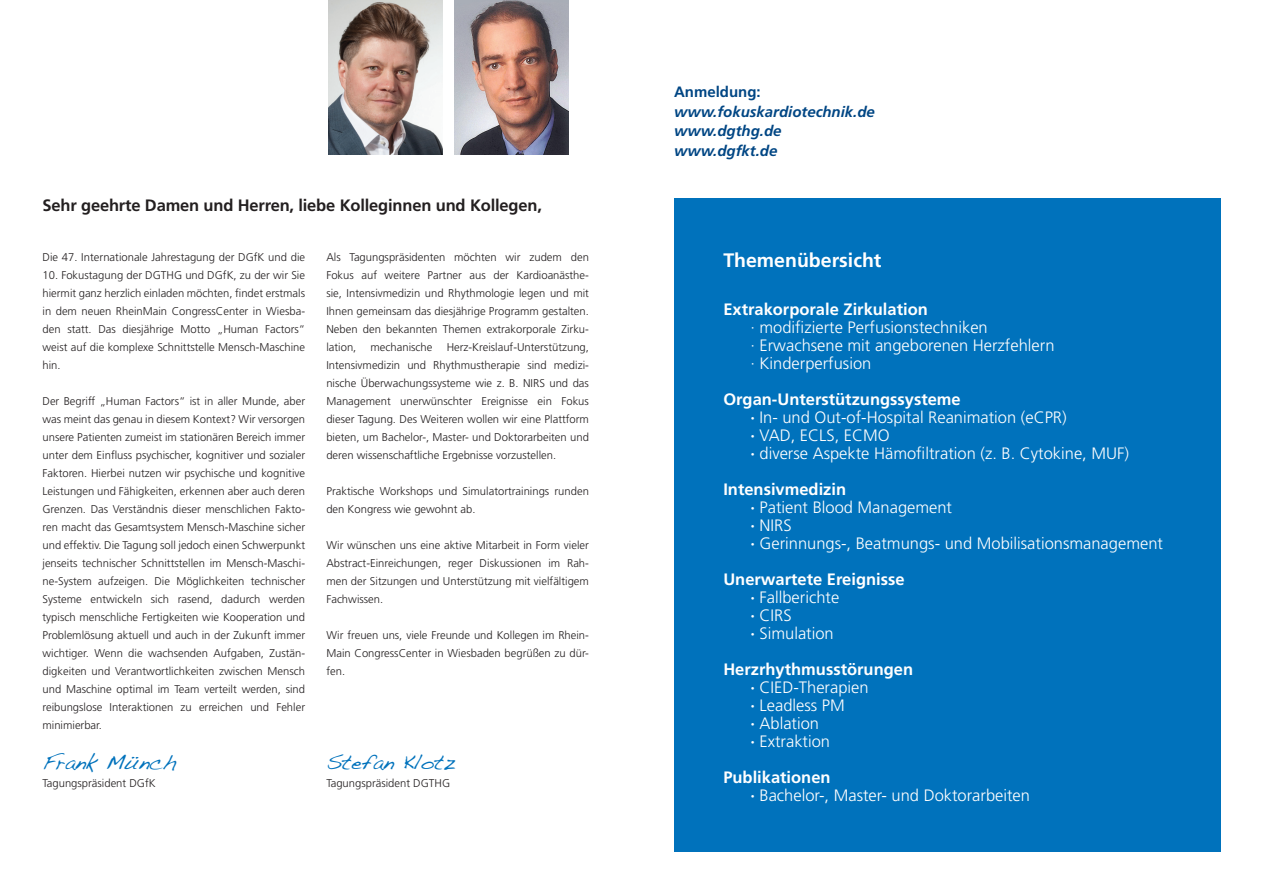
<style>
.page{position:relative;width:1263px;height:893px;background:#fff}
.page>*{position:absolute;margin:0;border:0;box-sizing:border-box;transform-origin:0 0}
.t1{font:21px "Handwriting Dakota";color:#0072bc}
.t2{font:700 19.5px "Frutiger";color:#fff}
.t3{font:300 16.5px "Frutiger";color:#fff}
.t4{font:700 16.5px "Frutiger";color:#fff}
.t5{font:700 16.5px "Frutiger";letter-spacing:-.01em;color:#231f20}
.t6{font:italic 700 15px "Frutiger";color:#004684}
.t7{font:700 15px "Frutiger";color:#004684}
.t8{font:300 11.25px/18px "Frutiger";color:#231f20;text-align:justify}
.s1{font-weight:700}
</style>
<div class="page">
<img style="left:454px;top:0;width:114px;height:154px">
<img style="left:328px;top:0;width:114px;height:154px">
<div style="left:674px;top:198px;width:546px;height:653px;background:#0072bc"></div>
<p class="t5" style="left:43px;top:195px;width:501px">Sehr geehrte Damen und Herren, liebe Kolleginnen und Kollegen,</p>
<p class="t8" style="left:43px;top:248px;width:264px">Die 47. Internationale Jahrestagung der DGfK und die</p>
<p class="t8" style="left:43px;top:266px;width:264px">10. Fokustagung der DGTHG und DGfK, zu der wir Sie hiermit ganz herzlich einladen möchten, findet erstmals in dem neuen RheinMain CongressCenter in Wiesba&shy;den statt. Das diesjährige Motto „Human Factors“ weist auf die komplexe Schnittstelle Mensch-Maschine hin.</p>
<p class="t8" style="left:43px;top:392px;width:264px">Der Begriff „Human Factors“ ist in aller Munde, aber was meint das genau in diesem Kontext? Wir versorgen unsere Patienten zumeist im stationären Bereich immer unter dem Einfluss psychischer, kognitiver und sozialer Faktoren. Hierbei nutzen wir psychische und kognitive Leistungen und Fähigkeiten, erkennen aber auch deren Grenzen. Das Verständnis dieser menschlichen Fakto&shy;ren macht das Gesamtsystem Mensch-Maschine sicher und effektiv. Die Tagung soll jedoch einen Schwerpunkt jenseits technischer Schnittstellen im Mensch-Maschi&shy;ne-System aufzeigen. Die Möglichkeiten technischer Systeme entwickeln sich rasend, dadurch werden typisch menschliche Fertigkeiten wie Kooperation und Problemlösung aktuell und auch in der Zukunft immer wichtiger. Wenn die wachsenden Aufgaben, Zustän&shy;digkeiten und Verantwortlichkeiten zwischen Mensch und Maschine optimal im Team verteilt werden, sind reibungslose Interaktionen zu erreichen und Fehler minimierbar.</p>
<p class="t8" style="left:326px;top:248px;width:264px">Als Tagungspräsidenten möchten wir zudem den Fokus auf weitere Partner aus der Kardioanästhe&shy;sie, Intensivmedizin und Rhythmologie legen und mit Ihnen gemeinsam das diesjährige Programm gestalten.<br>Neben den bekannten Themen extrakorporale Zirku&shy;lation,</p>
<p class="t8" style="left:326px;top:338px;width:264px;text-indent:120px">Herz-Kreislauf-Unterstützung, Intensivmedizin und Rhythmustherapie sind medizi&shy;nische Überwachungssysteme wie z. B. NIRS und das Management unerwünschter Ereignisse ein Fokus dieser Tagung. Des Weiteren wollen wir eine Plattform bieten, um Bachelor-, Master- und Doktorarbeiten und deren wissenschaftliche Ergebnisse vorzustellen.</p>
<p class="t8" style="left:326px;top:482px;width:264px">Praktische Workshops und Simulatortrainings runden den Kongress wie gewohnt ab.</p>
<p class="t8" style="left:326px;top:536px;width:264px">Wir wünschen uns eine aktive Mitarbeit in Form vieler Abstract-Einreichungen, reger Diskussionen im Rah&shy;men der Sitzungen und Unterstützung mit vielfältigem Fachwissen.</p>
<p class="t8" style="left:326px;top:626px;width:264px">Wir freuen uns, viele Freunde und Kollegen im Rhein-Main CongressCenter in Wiesbaden begrüßen zu dür&shy;fen.</p>
<p class="t8" style="left:371px;top:338px;width:63px">mechanische</p>
<p class="t1" style="left:43px;top:749px;width:135px">Frank Münch</p>
<p class="t8" style="left:43px;top:774px;width:115px">Tagungspräsident DGfK</p>
<p class="t1" style="left:326px;top:749px;width:130px">Stefan Klotz</p>
<p class="t8" style="left:326px;top:774px;width:125px">Tagungspräsident DGTHG</p>
<p class="t7" style="left:674px;top:83px;width:88px">Anmeldung:</p>
<p class="t6" style="left:674px;top:103px;width:202px">www.fokuskardiotechnik.de</p>
<p class="t6" style="left:674px;top:122px;width:109px">www.dgthg.de</p>
<p class="t6" style="left:674px;top:142px;width:105px">www.dgfkt.de</p>
<p class="t2" style="left:723px;top:249px;width:160px">Themenübersicht</p>
<p class="t4" style="left:723px;top:300px;width:206px">Extrakorporale Zirkulation</p>
<p class="t3" style="left:750px;top:318px;width:239px">· modifizierte Perfusionstechniken</p>
<p class="t3" style="left:750px;top:336px;width:306px">· Erwachsene mit angeborenen Herzfehlern</p>
<p class="t3" style="left:750px;top:354px;width:123px">· Kinderperfusion</p>
<p class="t4" style="left:723px;top:390px;width:239px">Organ-Unterstützungssysteme</p>
<p class="t3" style="left:750px;top:408px;width:318px"><span class="s1">·</span> In- und Out-of-Hospital Reanimation (eCPR)</p>
<p class="t3" style="left:750px;top:426px;width:141px"><span class="s1">·</span> VAD, ECLS, ECMO</p>
<p class="t3" style="left:750px;top:444px;width:380px"><span class="s1">·</span> diverse Aspekte Hämofiltration (z. B. Cytokine, MUF)</p>
<p class="t4" style="left:723px;top:480px;width:124px">Intensivmedizin</p>
<p class="t3" style="left:750px;top:498px;width:203px"><span class="s1">·</span> Patient Blood Management</p>
<p class="t3" style="left:750px;top:516px;width:43px"><span class="s1">·</span> NIRS</p>
<p class="t3" style="left:750px;top:534px;width:414px"><span class="s1">·</span> Gerinnungs-, Beatmungs- und Mobilisationsmanagement</p>
<p class="t4" style="left:723px;top:570px;width:183px">Unerwartete Ereignisse</p>
<p class="t3" style="left:750px;top:588px;width:90px"><span class="s1">·</span> Fallberichte</p>
<p class="t3" style="left:750px;top:606px;width:43px"><span class="s1">·</span> CIRS</p>
<p class="t3" style="left:750px;top:624px;width:85px"><span class="s1">·</span> Simulation</p>
<p class="t4" style="left:723px;top:660px;width:191px">Herzrhythmusstörungen</p>
<p class="t3" style="left:750px;top:678px;width:120px"><span class="s1">·</span> CIED-Therapien</p>
<p class="t3" style="left:750px;top:696px;width:96px"><span class="s1">·</span> Leadless PM</p>
<p class="t3" style="left:750px;top:714px;width:70px"><span class="s1">·</span> Ablation</p>
<p class="t3" style="left:750px;top:732px;width:81px"><span class="s1">·</span> Extraktion</p>
<p class="t4" style="left:723px;top:768px;width:109px">Publikationen</p>
<p class="t3" style="left:750px;top:786px;width:281px"><span class="s1">·</span> Bachelor-, Master- und Doktorarbeiten</p>
</div>
